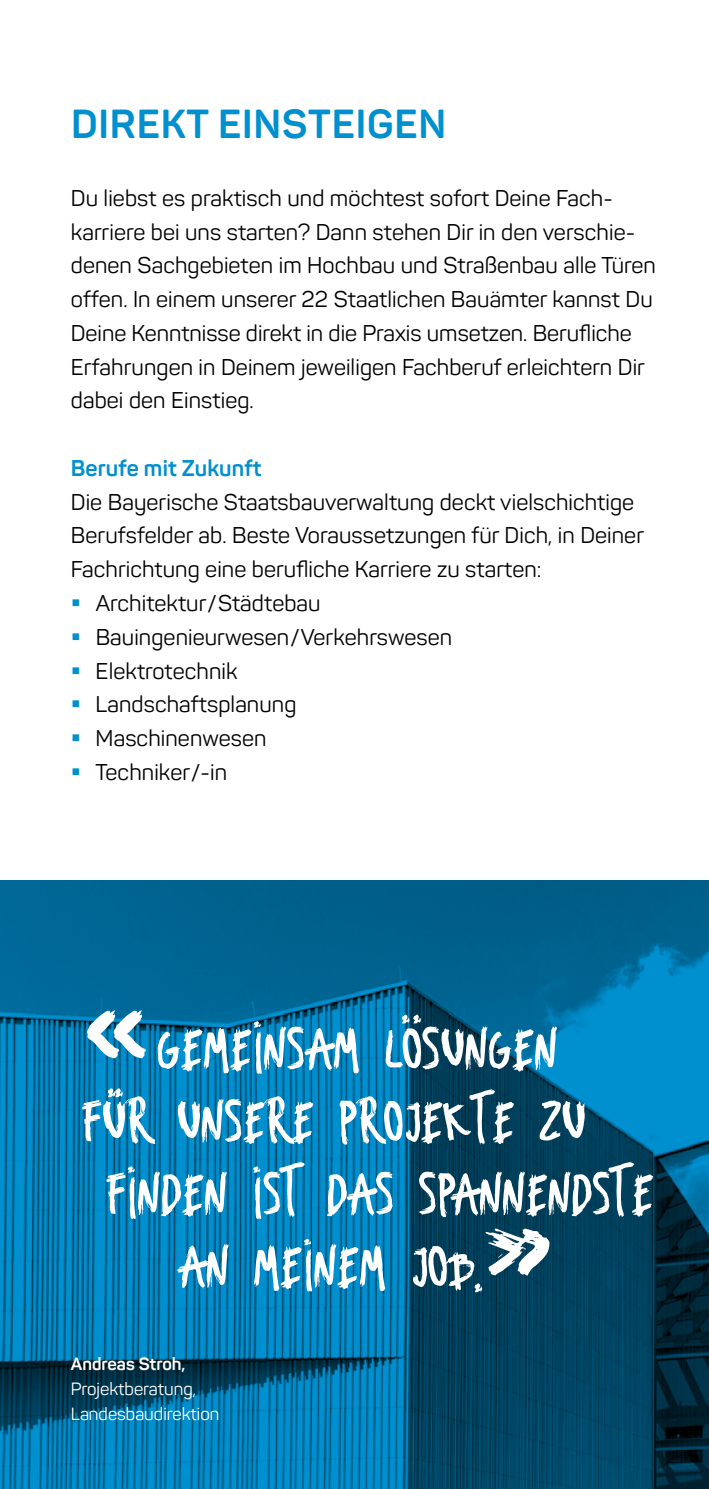
<style>
.page{position:relative;width:709px;height:1489px;background:#fff}
.page>*{position:absolute;margin:0;border:0;box-sizing:border-box;transform-origin:0 0}
.t1{font:134.5px "Nafta Brush Font";color:#fff}
.t2{font:51.25px "Nafta Brush Font";letter-spacing:.025em;color:#fff}
.t3{font:700 40px "Panton";letter-spacing:.02em;color:#008fcf}
.t4{font:22.5px/33.8px "Panton";letter-spacing:.005em;color:#000}
.t5{font:700 22.5px "Panton";letter-spacing:.005em;color:#008fcf}
.t6{font:17.5px/25px "Panton";color:#fff}
.t7{font:700 17.5px "Panton";color:#fff}
.s1{font-size:113.75px}
</style>
<div class="page">
<svg style="left:0;top:880px;width:709px;height:608px;background:#006491"></svg>
<svg style="left:474px;top:1283px;width:8px;height:9px"></svg>
<svg style="left:402px;top:1014px;width:19px;height:9px"></svg>
<svg style="left:108px;top:1088px;width:15px;height:9px"></svg>
<h3 class="t3" style="left:71px;top:99px;width:376px">DIREKT EINSTEIGEN</h3>
<p class="t4" style="left:71px;top:181px;width:586px">Du liebst es praktisch und möchtest sofort Deine Fach&shy;karriere bei uns starten? Dann stehen Dir in den verschie&shy;denen Sachgebieten im Hochbau und Straßenbau alle Türen offen. In einem unserer 22 Staatlichen Bauämter kannst Du Deine Kenntnisse direkt in die Praxis umsetzen. Berufliche Erfahrungen in Deinem jeweiligen Fachberuf erleichtern Dir dabei den Einstieg.</p>
<p class="t5" style="left:71px;top:454px;width:192px">Berufe mit Zukunft</p>
<p class="t4" style="left:71px;top:485px;width:565px">Die Bayerische Staatsbauverwaltung deckt vielschichtige</p>
<p class="t4" style="left:71px;top:518px;width:574px">Berufsfelder ab. Beste Voraussetzungen für Dich, in Deiner</p>
<p class="t4" style="left:71px;top:552px;width:472px">Fachrichtung eine berufliche Karriere zu starten:</p>
<p class="t4" style="left:96px;top:586px;width:226px">Architektur/Städtebau</p>
<p class="t4" style="left:96px;top:620px;width:358px">Bauingenieurwesen/Verkehrswesen</p>
<p class="t4" style="left:96px;top:653px;width:143px">Elektrotechnik</p>
<p class="t4" style="left:96px;top:687px;width:202px">Landschaftsplanung</p>
<p class="t4" style="left:96px;top:721px;width:172px">Maschinenwesen</p>
<p class="t4" style="left:96px;top:755px;width:133px">Techniker/-in</p>
<h2 class="t2" style="left:87px;top:1004px;width:471px"><span class="s1">«</span> GEMEINSAM LOSUNGEN</h2>
<h2 class="t2" style="left:82px;top:1076px;width:505px">FUR UNSERE PROJEKTE ZU</h2>
<h2 class="t2" style="left:106px;top:1149px;width:549px">FINDEN IST DAS SPANNENDSTE</h2>
<h2 class="t2" style="left:179px;top:1221px;width:296px">AN MEINEM JOB</h2>
<h1 class="t1" style="left:485px;top:1126px;width:66px">»</h1>
<p class="t7" style="left:71px;top:1352px;width:116px">Andreas Stroh,</p>
<p class="t6" style="left:71px;top:1375px;width:150px">Projektberatung,<br>Landesbaudirektion</p>
</div>
